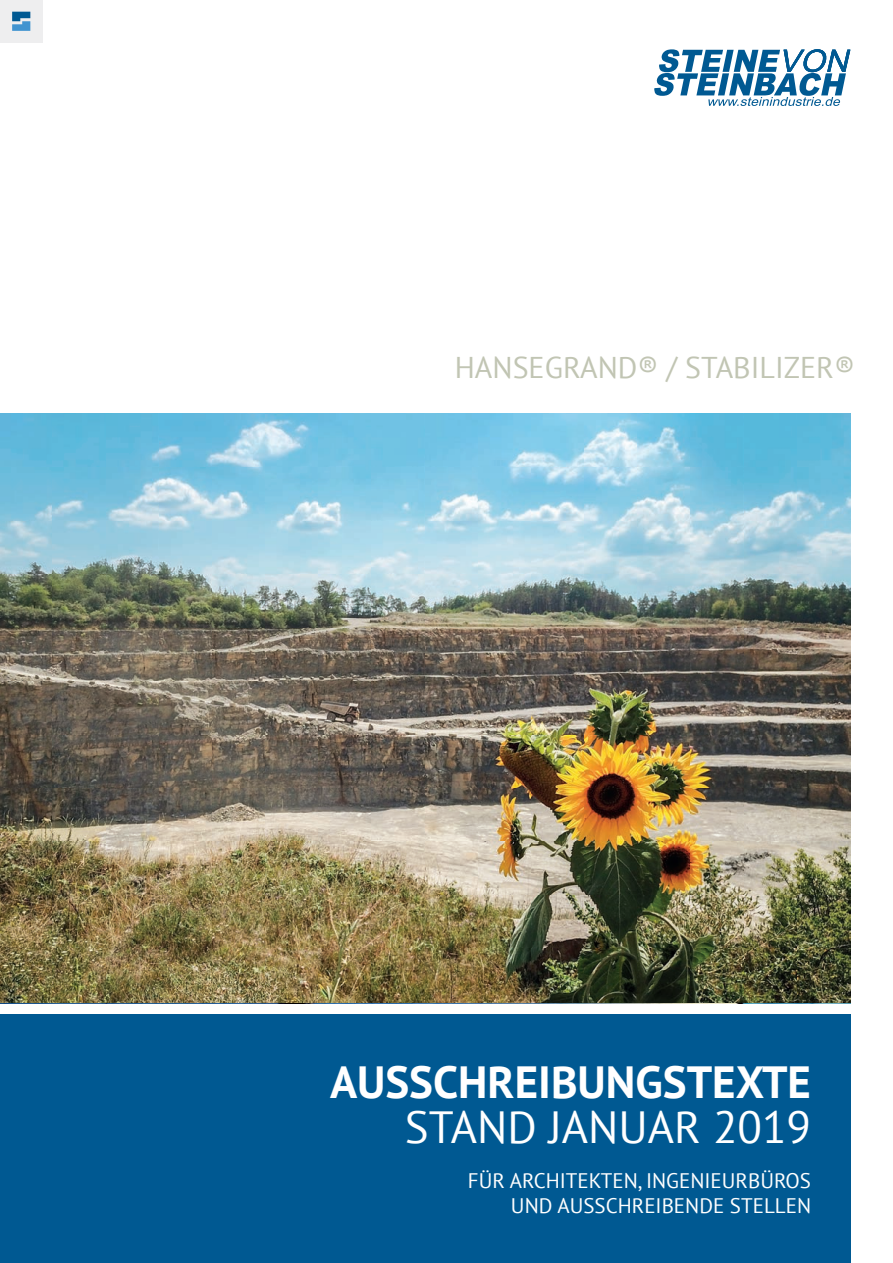
<style>
.page{position:relative;width:893px;height:1263px;background:#fff}
.page>*{position:absolute;margin:0;border:0;box-sizing:border-box;transform-origin:0 0}
.t1{font:45px "PT Sans";color:#fff}
.t2{font:700 45px "PT Sans";color:#fff}
.t3{font:30px "PT Sans";color:#c1c5b3}
.t4{font:21px/25.2px "PT Sans";color:#fff;text-align:right}
</style>
<div class="page">
<div style="left:0;top:0;width:43px;height:43px;background:#eeeeef"></div>
<svg style="left:12px;top:12px;width:18px;height:19px"></svg>
<svg style="left:654px;top:49px;width:196px;height:57px"></svg>
<img style="left:0;top:413px;width:850px;height:590px">
<div style="left:0;top:1014px;width:850px;height:249px;background:#005992"></div>
<h2 class="t3" style="left:455px;top:348px;width:402px">HANSEGRAND® / STABILIZER®</h2>
<h1 class="t2" style="left:330px;top:1052px;width:483px">AUSSCHREIBUNGSTEXTE</h1>
<h1 class="t1" style="left:447px;top:1098px;width:258px">STAND MÄRZ</h1>
<h1 class="t1" style="left:787px;top:1098px;width:26px">8</h1>
<p class="t4" style="left:468px;top:1167px;width:345px">FÜR ARCHITEKTEN, INGENIEURBÜROS<br>UND AUSSCHREIBENDE STELLEN</p>
<h1 class="t1" style="left:405px;top:1098px;width:408px">STAND JANUAR 2019</h1>
</div>
